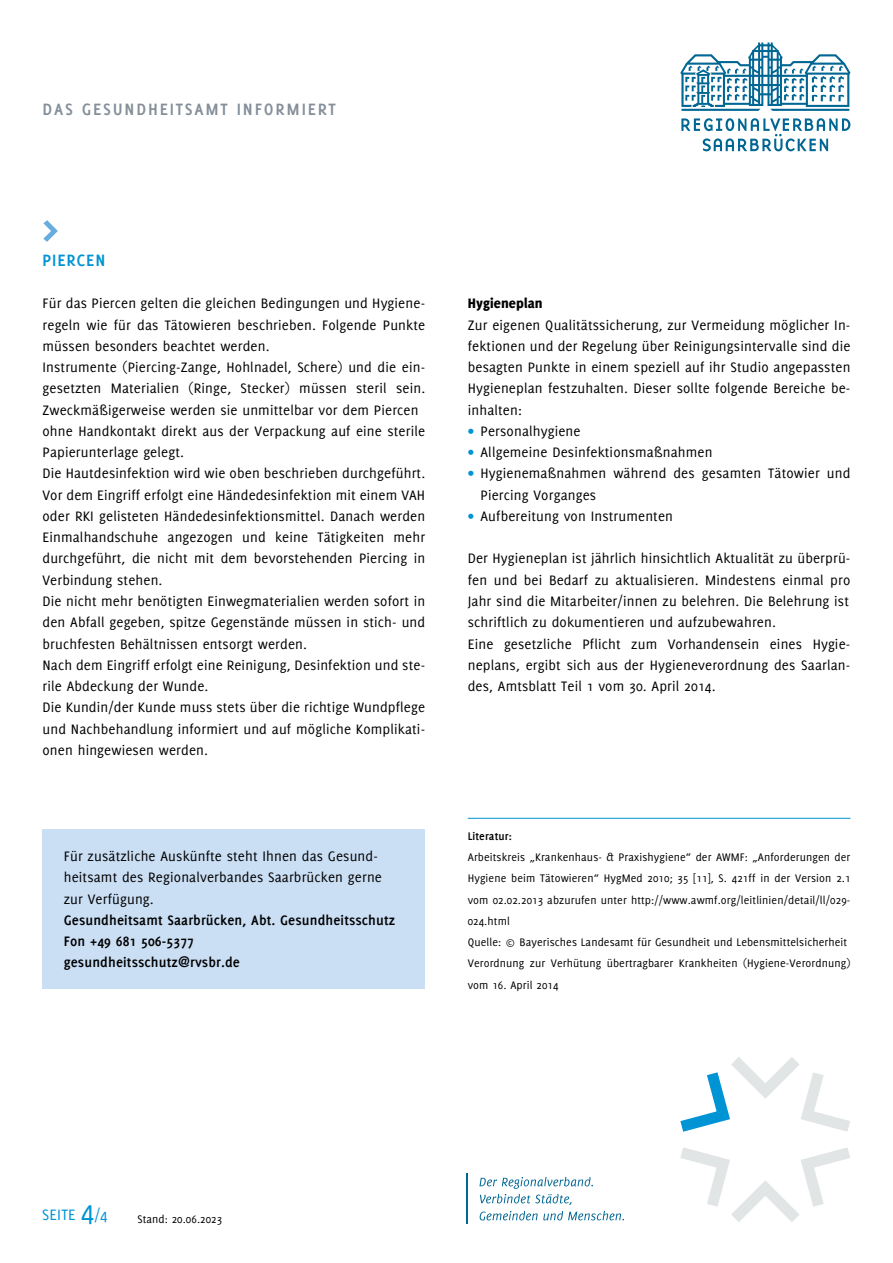
<style>
.page{position:relative;width:893px;height:1263px;background:#fff}
.page>*{position:absolute;margin:0;border:0;box-sizing:border-box;transform-origin:0 0}
.Pfeil_36pt{font:700 54px "Delicious";color:#68ade0}
.t1{font:700 18px "Delicious";letter-spacing:.1em;color:#848f99}
.Fließtext_10pt{font:700 18px "Delicious";letter-spacing:.05em;color:#0094d4}
.t2{font:16.5px "Delicious";letter-spacing:.01em;color:#0094d4}
.Fließtext_10pt-2{font:15px/21.3px "Delicious";letter-spacing:.01em;color:#000;text-align:justify}
.Fließtext_Textbox{font:15px/21.3px "Delicious";letter-spacing:.01em;color:#000}
.Fließtext_Textbox-2{font:700 15px/21.3px "Delicious";letter-spacing:.01em;color:#000}
.Fließtext_fett{font:800 15px "Delicious";letter-spacing:.01em;color:#000}
.Fließtext_10pt-3{font:12px/21.3px "Delicious";letter-spacing:.01em;color:#000;text-align:justify}
.Fließtext_10pt-4{font:700 12px "Delicious";letter-spacing:.01em;color:#000}
.s1{font-weight:700}
.s2{color:#0094d4}
.s3{font-size:30px}
</style>
<div class="page">
<svg style="left:680px;top:1057px;width:170px;height:75px"></svg>
<svg style="left:680px;top:1147px;width:170px;height:75px"></svg>
<svg style="left:480px;top:1211px;width:144px;height:9px"></svg>
<svg style="left:479px;top:1177px;width:114px;height:28px"></svg>
<hr style="left:467px;top:1173px;width:1px;height:51px;background:#006693">
<svg style="left:680px;top:43px;width:170px;height:68px"></svg>
<svg style="left:681px;top:118px;width:169px;height:33px"></svg>
<hr style="left:468px;top:818px;width:382px;height:1px;background:#0094d4">
<div style="left:43px;top:829px;width:382px;height:160px;background:#cadef4"></div>
<p class="t1" style="left:43px;top:98px;width:295px">DAS GESUNDHEITSAMT INFORMIERT</p>
<p class="Pfeil_36pt" style="left:43px;top:196px;width:18px">&gt;</p>
<p class="Fließtext_10pt" style="left:43px;top:250px;width:64px">PIERCEN</p>
<p class="Fließtext_10pt-2" style="left:43px;top:293px;width:384px">Für das Piercen gelten die gleichen Bedingungen und Hygiene&shy;regeln wie für das Tätowieren beschrieben. Folgende Punkte müssen besonders beachtet werden.</p>
<p class="Fließtext_10pt-2" style="left:43px;top:356px;width:384px">Instrumente (Piercing-Zange, Hohlnadel, Schere) und die ein&shy;gesetzten Materialien (Ringe, Stecker) müssen steril sein.<br>Zweckmäßigerweise werden sie unmittelbar vor dem Piercen</p>
<p class="Fließtext_10pt-2" style="left:43px;top:420px;width:384px">ohne Handkontakt direkt aus der Verpackung auf eine sterile<br>Papierunterlage gelegt.</p>
<p class="Fließtext_10pt-2" style="left:43px;top:463px;width:384px">Die Hautdesinfektion wird wie oben beschrieben durchgeführt.</p>
<p class="Fließtext_10pt-2" style="left:43px;top:484px;width:384px">Vor dem Eingriff erfolgt eine Händedesinfektion mit einem VAH oder RKI gelisteten Händedesinfektionsmittel. Danach werden Einmalhandschuhe angezogen und keine Tätigkeiten mehr durchgeführt, die nicht mit dem bevorstehenden Piercing in Verbindung stehen.</p>
<p class="Fließtext_10pt-2" style="left:43px;top:590px;width:384px">Die nicht mehr benötigten Einwegmaterialien werden sofort in den Abfall gegeben, spitze Gegenstände müssen in stich- und bruchfesten Behältnissen entsorgt werden.</p>
<p class="Fließtext_10pt-2" style="left:43px;top:654px;width:384px">Nach dem Eingriff erfolgt eine Reinigung, Desinfektion und ste&shy;rile Abdeckung der Wunde.</p>
<p class="Fließtext_10pt-2" style="left:43px;top:696px;width:384px">Die Kundin/der Kunde muss stets über die richtige Wundpflege und Nachbehandlung informiert und auf mögliche Komplikati&shy;onen hingewiesen werden.</p>
<p class="Fließtext_Textbox" style="left:64px;top:845px;width:333px">Für zusätzliche Auskünfte steht Ihnen das Gesund&shy;heitsamt des Regionalverbandes Saarbrücken gerne zur Verfügung.<br><span class="s1">Gesundheitsamt Saarbrücken, Abt. Gesundheitsschutz</span></p>
<p class="Fließtext_Textbox-2" style="left:64px;top:930px;width:178px">Fon +49 681 506-5377 gesundheitsschutz@rvsbr.de</p>
<p class="Fließtext_fett" style="left:468px;top:295px;width:76px">Hygieneplan</p>
<p class="Fließtext_10pt-2" style="left:468px;top:314px;width:384px">Zur eigenen Qualitätssicherung, zur Vermeidung möglicher In&shy;fektionen und der Regelung über Reinigungsintervalle sind die besagten Punkte in einem speziell auf ihr Studio angepassten Hygieneplan festzuhalten. Dieser sollte folgende Bereiche be&shy;inhalten:</p>
<p class="Fließtext_10pt-2" style="left:468px;top:420px;width:114px"><span class="s2">•</span> Personalhygiene</p>
<p class="Fließtext_10pt-2" style="left:468px;top:441px;width:246px"><span class="s2">•</span> Allgemeine Desinfektionsmaßnahmen</p>
<p class="Fließtext_10pt-2" style="left:480px;top:463px;width:371px;text-indent:-13px"><span class="s2">•</span> Hygienemaßnahmen während des gesamten Tätowier und<br>Piercing Vorganges</p>
<p class="Fließtext_10pt-2" style="left:468px;top:505px;width:207px"><span class="s2">•</span> Aufbereitung von Instrumenten</p>
<p class="Fließtext_10pt-2" style="left:468px;top:548px;width:384px">Der Hygieneplan ist jährlich hinsichtlich Aktualität zu überprü&shy;fen und bei Bedarf zu aktualisieren. Mindestens einmal pro Jahr sind die Mitarbeiter/innen zu belehren. Die Belehrung ist</p>
<p class="Fließtext_10pt-2" style="left:468px;top:611px;width:310px">schriftlich zu dokumentieren und aufzubewahren.</p>
<p class="Fließtext_10pt-2" style="left:468px;top:633px;width:384px">Eine gesetzliche Pflicht zum Vorhandensein eines Hygie&shy;neplans, ergibt sich aus der Hygieneverordnung des Saarlan&shy;des, Amtsblatt Teil 1 vom 30. April 2014.</p>
<p class="Fließtext_10pt-4" style="left:468px;top:829px;width:46px">Literatur:</p>
<p class="Fließtext_10pt-3" style="left:468px;top:846px;width:384px">Arbeitskreis „Krankenhaus- &amp; Praxishygiene“ der AWMF: „Anforderungen der Hygiene beim Tätowieren“ HygMed 2010; 35 [11], S. 421ff in der Version 2.1 vom 02.02.2013 abzurufen unter http://www.awmf.org/leitlinien/detail/ll/029- 024.html</p>
<p class="Fließtext_10pt-3" style="left:468px;top:931px;width:381px">Quelle: © Bayerisches Landesamt für Gesundheit und Lebensmittelsicherheit</p>
<p class="Fließtext_10pt-3" style="left:468px;top:953px;width:384px">Verordnung zur Verhütung übertragbarer Krankheiten (Hygiene-Verordnung) vom 16. April 2014</p>
<p class="t2" style="left:42px;top:1206px;width:67px">SEITE <span class="s3">4</span>/4</p>
<p class="Fließtext_10pt-3" style="left:137px;top:1208px;width:86px">Stand: 20.06.2023</p>
</div>
